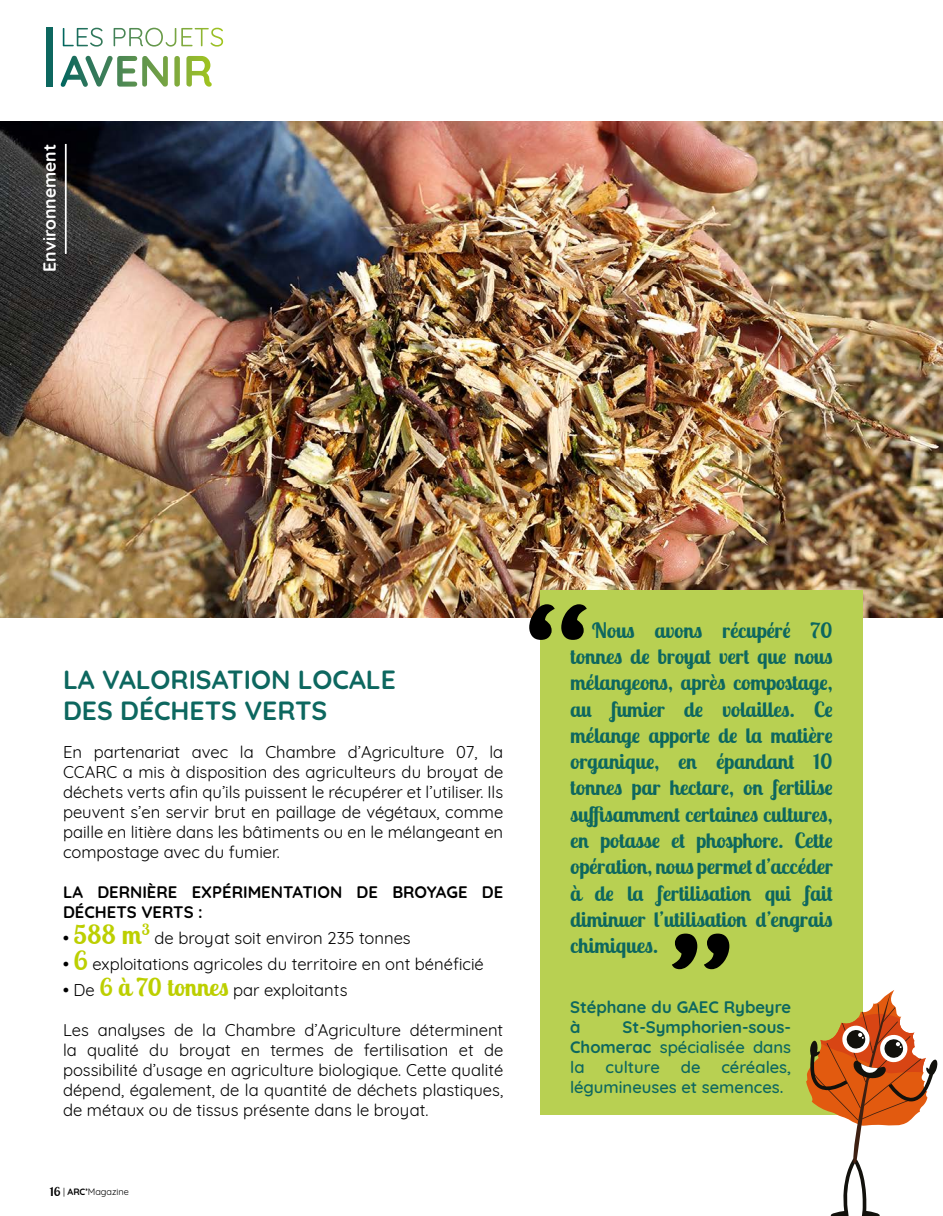
<style>
.page{position:relative;width:943px;height:1216px;background:#fff}
.page>*{position:absolute;margin:0;border:0;box-sizing:border-box;transform-origin:0 0}
.t1{font:700 26.25px/31.5px "Quicksand";color:#0d675f}
.t2{font:700 26.25px "Lobster Two";color:#bccf00}
.t3{font:700 21px/26.2px "Lobster Two";color:#0d675f;text-align:justify}
.t4{font:700 17.5px "Quicksand";color:#fff}
.t5{font:16.62px/19.9px "Quicksand";color:#000;text-align:justify}
.t6{font:700 16.62px/19.9px "Quicksand";color:#0d675f}
.t7{font:700 16.62px/19.9px "Quicksand";color:#000}
.t8{font:500 16.62px/19.9px "Quicksand";color:#0d675f}
.t9{font:9.1px "Quicksand";color:#000}
.s1{font-family:"Quicksand";font-size:16.62px;color:#000}
.s2{font-weight:700}
.s3{font-family:"Lobster Two";font-weight:700;font-size:26.25px;color:#bccf00}
.s4{font-family:"Lobster Two";font-weight:700;font-size:24.5px;color:#bccf00}
.s5{font-family:"Lobster Two";font-weight:700;font-size:12.25px}
.s6{font-weight:500}
</style>
<div class="page">
<svg style="left:61px;top:56px;width:151px;height:31px"></svg>
<svg style="left:90px;top:28px;width:133px;height:19px"></svg>
<div style="left:46px;top:28px;width:6px;height:59px;background:#0d675f"></div>
<img style="left:0;top:122px;width:943px;height:495px">
<hr style="left:65px;top:144px;width:2px;height:110px;background:#fff">
<div style="left:540px;top:590px;width:322px;height:524px;background:#b8d052"></div>
<svg style="left:529px;top:604px;width:57px;height:36px"></svg>
<svg style="left:672px;top:933px;width:57px;height:36px"></svg>
<svg style="left:806px;top:989px;width:131px;height:226px"></svg>
<p class="t4" style="left:35px;top:272px;width:129px;rotate:-90deg">Environnement</p>
<h1 class="t1" style="left:63px;top:661px;width:334px">LA VALORISATION LOCALE<br>DES DÉCHETS VERTS</h1>
<p class="t5" style="left:63px;top:740px;width:442px">En partenariat avec la Chambre d’Agriculture 07, la CCARC a mis à disposition des agriculteurs du broyat de déchets verts afin qu’ils puissent le récupérer et l’utiliser. Ils peuvent s’en servir brut en paillage de végétaux, comme paille en litière dans les bâtiments ou en le mélangeant en compostage avec du fumier.</p>
<p class="t7" style="left:63px;top:880px;width:442px">LA DERNIÈRE EXPÉRIMENTATION DE BROYAGE DE<br>DÉCHETS VERTS :</p>
<h1 class="t2" style="left:63px;top:917px;width:88px"><span class="s1">•</span> 588 m<sup>3</sup></h1>
<p class="t5" style="left:154px;top:926px;width:258px">de broyat soit environ 235 tonnes</p>
<p class="t5" style="left:63px;top:952px;width:422px"><span class="s2">•</span> <span class="s3">6</span> exploitations agricoles du territoire en ont bénéficié</p>
<p class="t5" style="left:63px;top:978px;width:286px"><span class="s2">•</span> De <span class="s4">6 à 70 tonnes</span> par exploitants</p>
<p class="t5" style="left:63px;top:1018px;width:442px">Les analyses de la Chambre d’Agriculture déterminent la qualité du broyat en termes de fertilisation et de possibilité d’usage en agriculture biologique. Cette qualité dépend, également, de la quantité de déchets plastiques, de métaux ou de tissus présente dans le broyat.</p>
<p class="t9" style="left:50px;top:1184px;width:81px"><span class="s5">16</span> | <span class="s2">ARC’</span>Magazine</p>
<p class="t3" style="left:570px;top:617px;width:264px;text-indent:22px">Nous avons récupéré 70 tonnes de broyat vert que nous mélangeons, après compostage, au fumier de volailles. Ce mélange apporte de la matière organique, en épandant 10 tonnes par hectare, on fertilise suffisamment certaines cultures, en potasse et phosphore. Cette opération, nous permet d’accéder à de la fertilisation qui fait diminuer l’utilisation d’engrais chimiques.</p>
<p class="t6" style="left:570px;top:995px;width:222px">Stéphane du GAEC Rybeyre à</p>
<p class="t6" style="left:570px;top:1015px;width:222px;text-align:justify;text-indent:52px">St-Symphorien-sous-Chomerac <span class="s6">spécialisée dans la</span></p>
<p class="t8" style="left:570px;top:1055px;width:222px;text-indent:151px">céréales, légumineuses et semences.</p>
<p class="t8" style="left:605px;top:1055px;width:56px">culture</p>
<p class="t8" style="left:680px;top:1055px;width:21px">de</p>
</div>
